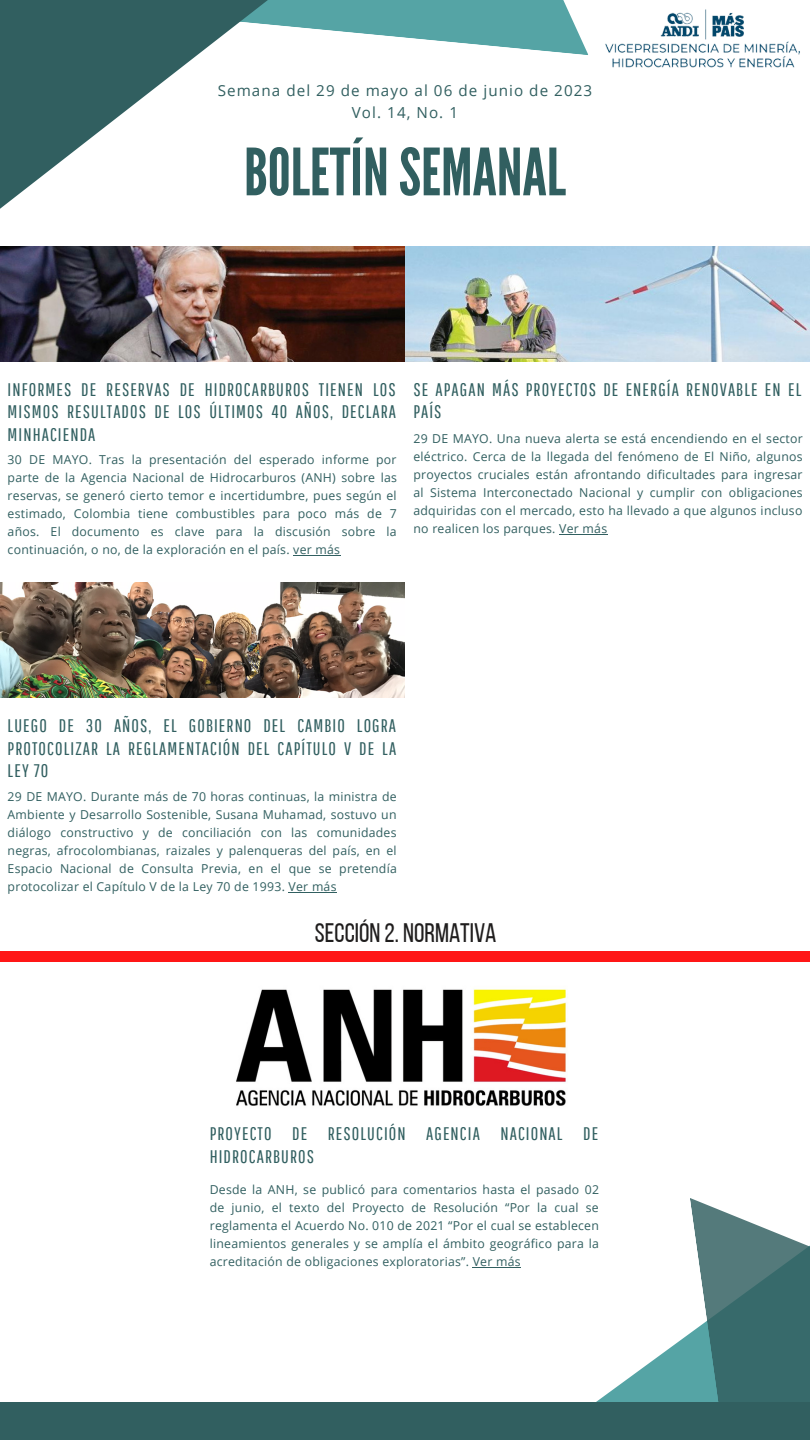
<style>
.page{position:relative;width:810px;height:1440px;background:#fff}
.page>*{position:absolute;margin:0;border:0;box-sizing:border-box;transform-origin:0 0}
.t1{font:65px "League Gothic";color:#315f60}
.t2{font:26.7px "Bebas Neue";color:#1f1d1d}
.t3{font:18.2px/22.5px "Pathway Gothic One";letter-spacing:.06em;color:#315f60}
.t4{font:15.2px "Open Sans";letter-spacing:.07em;color:#315f60}
.t5{font:12.3px/18px "Open Sans";letter-spacing:.02em;color:#315f60;text-align:justify}
</style>
<div class="page">
<svg style="left:280px;top:0;width:308px;height:55px"></svg>
<svg style="left:0;top:0;width:280px;height:209px"></svg>
<img style="left:605px;top:9px;width:195px;height:59px">
<svg style="left:596px;top:1333px;width:94px;height:69px"></svg>
<svg style="left:690px;top:1198px;width:120px;height:204px"></svg>
<div style="left:0;top:1402px;width:810px;height:38px;background:#315f60"></div>
<img style="left:0;top:246px;width:810px;height:115px">
<hr style="left:559px;top:534px;width:48px;height:1px;background:#315f60">
<img style="left:236px;top:989px;width:330px;height:117px">
<hr style="left:473px;top:1267px;width:48px;height:1px;background:#315f60">
<div style="left:1px;top:952px;width:809px;height:9px;background:#ff1616"></div>
<hr style="left:293px;top:555px;width:47px;height:1px;background:#315f60">
<img style="left:0;top:583px;width:405px;height:115px">
<hr style="left:289px;top:892px;width:48px;height:1px;background:#315f60">
<p class="t4" style="left:218px;top:80px;width:376px">Semana del 29 de mayo al 06 de junio de 2023</p>
<p class="t4" style="left:352px;top:102px;width:108px">Vol. 14, No. 1</p>
<p class="t1" style="left:244px;top:135px;width:323px">BOLETÍNSEMANAL</p>
<p class="t3" style="left:8px;top:377px;width:390px;text-align:justify">INFORMES DE RESERVAS DE HIDROCARBUROS TIENEN LOS MISMOS RESULTADOS DE LOS ÚLTIMOS 40 AÑOS, DECLARA MINHACIENDA</p>
<p class="t5" style="left:8px;top:450px;width:391px">30 DE MAYO. Tras la presentación del esperado informe por parte de la Agencia Nacional de Hidrocarburos (ANH) sobre las reservas, se generó cierto temor e incertidumbre, pues según el estimado, Colombia tiene combustibles para poco más de 7 años. El documento es clave para la discusión sobre la continuación, o no, de la exploración en el país. ver más</p>
<p class="t3" style="left:413px;top:378px;width:389px">SE APAGAN MÁS PROYECTOS DE ENERGÍA RENOVABLE EN EL<br>PAÍS</p>
<p class="t5" style="left:413px;top:429px;width:391px">29 DE MAYO. Una nueva alerta se está encendiendo en el sector eléctrico. Cerca de la llegada del fenómeno de El Niño, algunos proyectos cruciales están afrontando dificultades para ingresar al Sistema Interconectado Nacional y cumplir con obligaciones adquiridas con el mercado, esto ha llevado a que algunos incluso no realicen los parques. Ver más</p>
<p class="t3" style="left:8px;top:714px;width:390px;text-align:justify">LUEGO DE 30 AÑOS, EL GOBIERNO DEL CAMBIO LOGRA PROTOCOLIZAR LA REGLAMENTACIÓN DEL CAPÍTULO V DE LA LEY 70</p>
<p class="t5" style="left:8px;top:787px;width:391px">29 DE MAYO. Durante más de 70 horas continuas, la ministra de Ambiente y Desarrollo Sostenible, Susana Muhamad, sostuvo un diálogo constructivo y de conciliación con las comunidades negras, afrocolombianas, raizales y palenqueras del país, en el Espacio Nacional de Consulta Previa, en el que se pretendía protocolizar el Capítulo V de la Ley 70 de 1993. Ver más</p>
<p class="t2" style="left:315px;top:922px;width:183px">SECCIÓN 2. NORMATIVA</p>
<p class="t3" style="left:210px;top:1122px;width:390px">PROYECTO DE RESOLUCIÓN AGENCIA NACIONAL DE<br>HIDROCARBUROS</p>
<p class="t5" style="left:210px;top:1181px;width:391px">Desde la ANH, se publicó para comentarios hasta el pasado 02 de junio, el texto del Proyecto de Resolución “Por la cual se reglamenta el Acuerdo No. 010 de 2021 “Por el cual se establecen lineamientos generales y se amplía el ámbito geográfico para la acreditación de obligaciones exploratorias”. Ver más</p>
</div>
